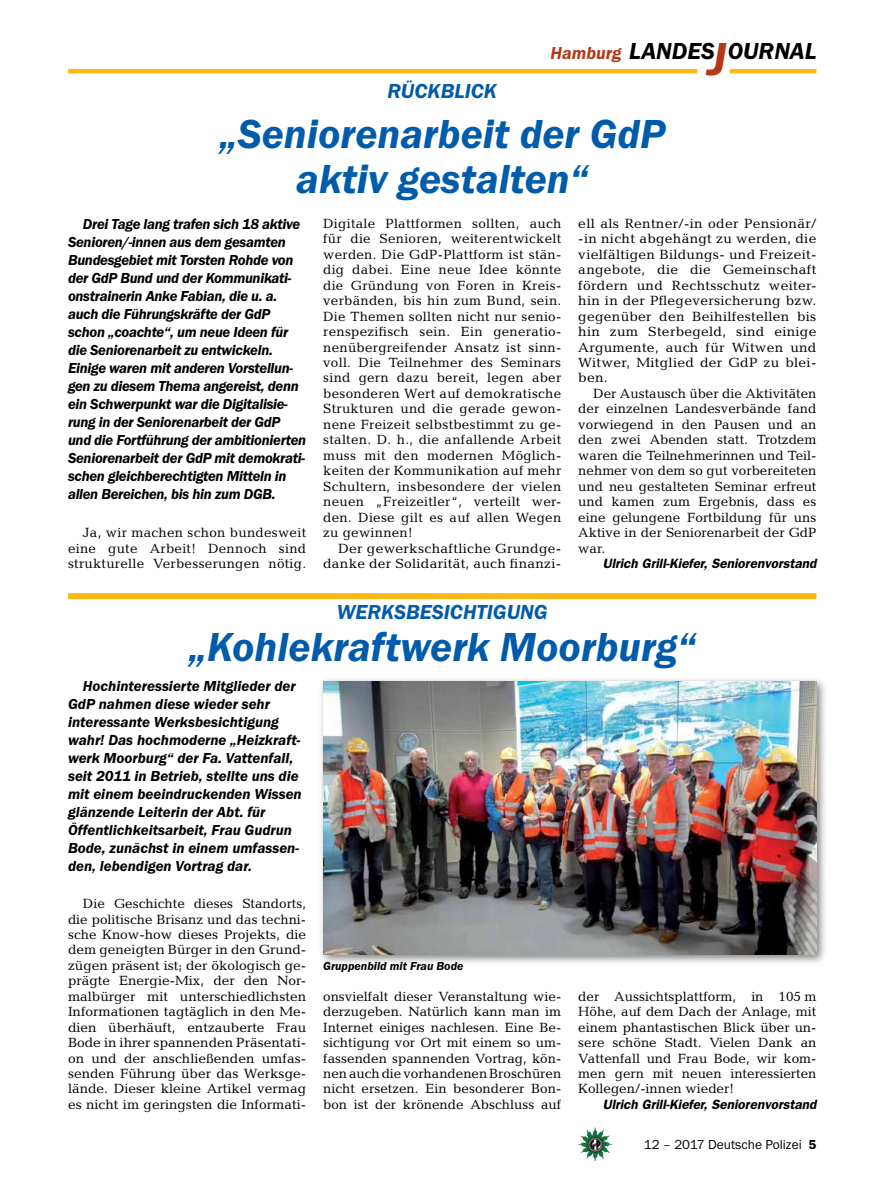
<style>
.page{position:relative;width:893px;height:1191px;background:#fff}
.page>*{position:absolute;margin:0;border:0;box-sizing:border-box;transform-origin:0 0}
.t1{font:italic 600 42px/45px "Franklin Gothic Itc T";color:#005baa;text-align:center}
.t2{font:italic 600 24px "Franklin Gothic Itc T";color:#000}
.t3{font:italic 600 21px "Franklin Gothic Itc T";color:#005baa}
.t4{font:italic 600 18px "Franklin Gothic Itc T";color:#b33916}
.t5{font:italic 600 15px/18px "Franklin Gothic Itc T";letter-spacing:-.02em;color:#000}
.t6{font:italic 600 15px/18px "Franklin Gothic Itc T";color:#000}
.t7{font:13.5px/15.5px "Candida";color:#000;text-align:justify}
.t8{font:italic 600 13.5px "Franklin Gothic";color:#000}
.t9{font:13.5px/15.5px "Candida";letter-spacing:.02em;color:#000;text-align:right}
.t10{font:13.5px "Franklin Gothic Itc T";color:#000}
.t11{font:italic 600 12px "Franklin Gothic Itc T";color:#000}
.s1{font-size:48px;color:#b33916}
.s2{font-weight:600}
</style>
<div class="page">
<img style="left:578px;top:1127px;width:17px;height:25px">
<hr style="left:730px;top:69px;width:86px;height:4px;background:#fdb913">
<hr style="left:68px;top:69px;width:629px;height:4px;background:#fdb913">
<div style="left:68px;top:593px;width:748px;height:6px;background:#fdb913"></div>
<div style="left:318px;top:676px;width:510px;height:289px;background:#000;opacity:.5"></div>
<img style="left:323px;top:681px;width:493px;height:273px">
<h3 class="t4" style="left:550px;top:42px;width:72px">Hamburg</h3>
<h2 class="t2" style="left:629px;top:37px;width:189px">LANDES<span class="s1">J</span>OURNAL</h2>
<h3 class="t3" style="left:387px;top:79px;width:111px">Rückblick</h3>
<h1 class="t1" style="left:219px;top:111px;width:448px">„Seniorenarbeit der GdP aktiv gestalten“</h1>
<p class="t5" style="left:68px;top:214px;width:240px;text-indent:15px">Drei Tage lang trafen sich 18 aktive Senioren/-innen aus dem gesamten Bundesgebiet mit Torsten Rohde von der GdP Bund und der Kommunikati&shy;onstrainerin Anke Fabian, die u. a. auch die Führungskräfte der GdP schon „coachte“, um neue Ideen für die Seniorenarbeit zu entwickeln.<br>Einige waren mit anderen Vorstellun&shy;gen zu diesem Thema angereist, denn ein Schwerpunkt war die Digitalisie&shy;rung in der Seniorenarbeit der GdP und die Fortführung der ambitionierten Seniorenarbeit der GdP mit demokrati&shy;schen gleichberechtigten Mitteln in allen Bereichen, bis hin zum DGB.</p>
<p class="t7" style="left:68px;top:525px;width:240px;text-indent:15px">Ja, wir machen schon bundesweit eine gute Arbeit! Dennoch sind strukturelle Verbesserungen nötig.</p>
<p class="t7" style="left:323px;top:216px;width:240px">Digitale Plattformen sollten, auch für die Senioren, weiterentwickelt werden. Die GdP-Plattform ist stän&shy;dig dabei. Eine neue Idee könnte die Gründung von Foren in Kreis&shy;verbänden, bis hin zum Bund, sein.<br>Die Themen sollten nicht nur senio&shy;renspezifisch sein. Ein generatio&shy;nenübergreifender Ansatz ist sinn&shy;voll. Die Teilnehmer des Seminars sind gern dazu bereit, legen aber besonderen Wert auf demokratische Strukturen und die gerade gewon&shy;nene Freizeit selbstbestimmt zu ge&shy;stalten. D. h., die anfallende Arbeit muss mit den modernen Möglich&shy;keiten der Kommunikation auf mehr Schultern, insbesondere der vielen neuen „Freizeitler“, verteilt wer&shy;den. Diese gilt es auf allen Wegen zu gewinnen!</p>
<p class="t9" style="left:323px;top:540px;width:240px">Der gewerkschaftliche Grundge&shy;danke der Solidarität, auch finanzi-</p>
<p class="t7" style="left:578px;top:216px;width:240px">ell als Rentner/-in oder Pensionär/ -in nicht abgehängt zu werden, die vielfältigen Bildungs- und Freizeit&shy;angebote, die die Gemeinschaft fördern und Rechtsschutz weiter&shy;hin in der Pflegeversicherung bzw. gegenüber den Beihilfestellen bis hin zum Sterbegeld, sind einige Argumente, auch für Witwen und Witwer, Mitglied der GdP zu blei&shy;ben.</p>
<p class="t7" style="left:578px;top:386px;width:240px;text-indent:15px">Der Austausch über die Aktivitäten der einzelnen Landesverbände fand vorwiegend in den Pausen und an den zwei Abenden statt. Trotzdem waren die Teilnehmerinnen und Teil&shy;nehmer von dem so gut vorbereiteten und neu gestalteten Seminar erfreut und kamen zum Ergebnis, dass es eine gelungene Fortbildung für uns Aktive in der Seniorenarbeit der GdP war.</p>
<p class="t8" style="left:603px;top:555px;width:215px">Ulrich Grill-Kiefer, Seniorenvorstand</p>
<h3 class="t3" style="left:337px;top:599px;width:71px">Wer ksbes</h3>
<h3 class="t3" style="left:444px;top:599px;width:64px">ichtigung</h3>
<h1 class="t1" style="left:189px;top:624px;width:509px">„Kohlekraftwerk Moorburg“</h1>
<p class="t6" style="left:68px;top:676px;width:235px;text-indent:15px">Hochinteressierte Mitglieder der GdP nahmen diese wieder sehr interessante Werksbesichtigung wahr! Das hochmoderne „Heizkraft&shy;werk Moorburg“ der Fa. Vattenfall, seit 2011 in Betrieb, stellte uns die mit einem beeindruckenden Wissen glänzende Leiterin der Abt. für Öffentlichkeitsarbeit, Frau Gudrun Bode, zunächst in einem umfassen&shy;den, lebendigen Vortrag dar.</p>
<p class="t7" style="left:68px;top:895px;width:240px;text-indent:15px">Die Geschichte dieses Standorts, die politische Brisanz und das techni&shy;sche Know-how dieses Projekts, die dem geneigten Bürger in den Grund&shy;zügen präsent ist; der ökologisch ge&shy;prägte Energie-Mix, der den Nor&shy;malbürger mit unterschiedlichsten Informationen tagtäglich in den Me&shy;dien überhäuft, entzauberte Frau Bode in ihrer spannenden Präsentati&shy;on und der anschließenden umfas&shy;senden Führung über das Werksge&shy;lände. Dieser kleine Artikel vermag es nicht im geringsten die Informati-</p>
<p class="t11" style="left:323px;top:959px;width:142px">Gruppenbild mit Frau Bode</p>
<p class="t7" style="left:323px;top:988px;width:240px">onsvielfalt dieser Veranstaltung wie&shy;derzugeben. Natürlich kann man im Internet einiges nachlesen. Eine Be&shy;sichtigung vor Ort mit einem so um&shy;fassenden spannenden Vortrag, kön&shy;nen auch die vorhandenen Broschüren nicht ersetzen. Ein besonderer Bon&shy;bon ist der krönende Abschluss auf</p>
<p class="t7" style="left:578px;top:988px;width:240px">der Aussichtsplattform, in 105 m Höhe, auf dem Dach der Anlage, mit einem phantastischen Blick über un&shy;sere schöne Stadt. Vielen Dank an Vattenfall und Frau Bode, wir kom&shy;men gern mit neuen interessierten Kollegen/-innen wieder!</p>
<p class="t8" style="left:603px;top:1096px;width:215px">Ulrich Grill-Kiefer, Seniorenvorstand</p>
<p class="t10" style="left:644px;top:1136px;width:174px">12 – 2017 Deutsche Polizei <span class="s2">5</span></p>
</div>
